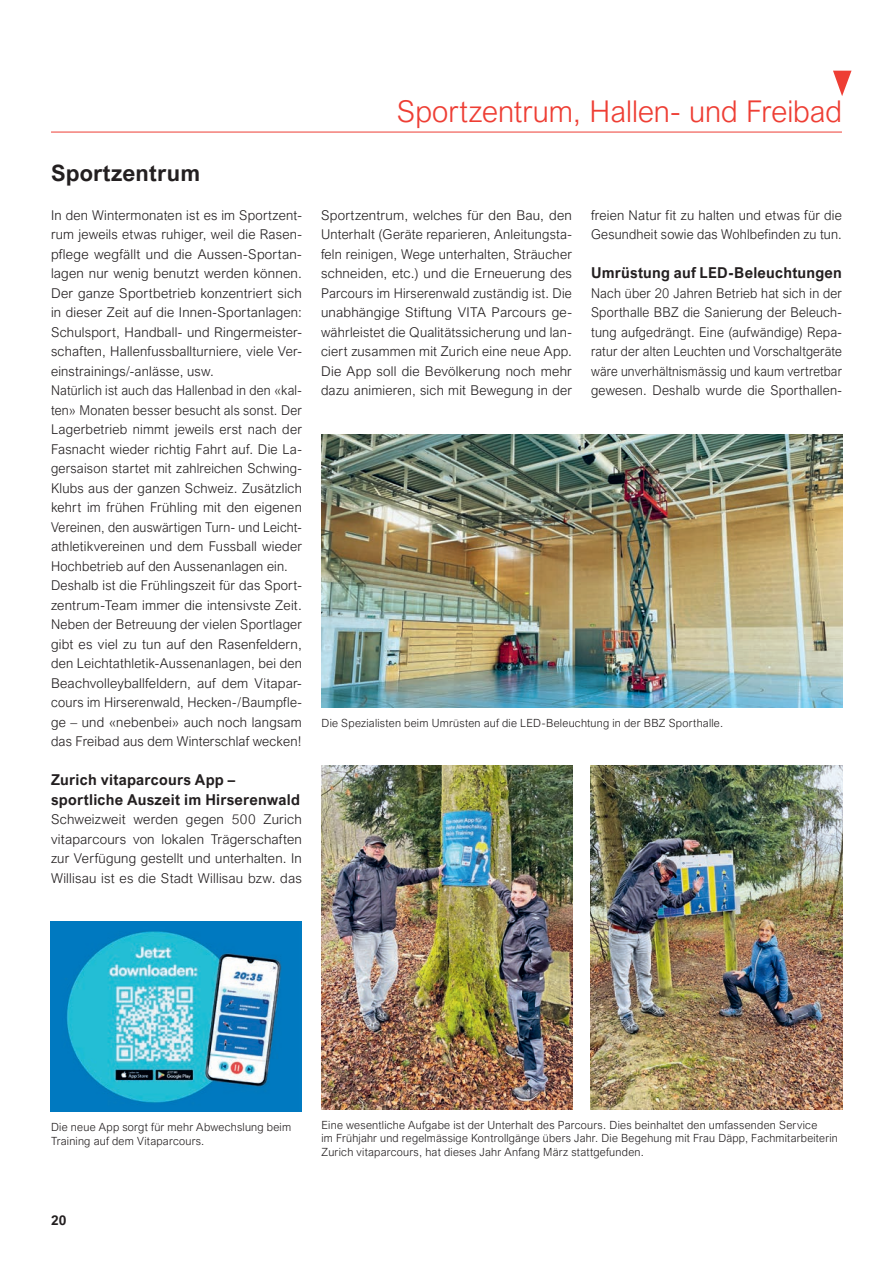
<style>
.page{position:relative;width:893px;height:1263px;background:#fff}
.page>*{position:absolute;margin:0;border:0;box-sizing:border-box;transform-origin:0 0}
.t1{font:300 30px "Arial Nova";color:#ee3e34}
.t2{font:700 22.5px "Arial Nova";letter-spacing:.01em;color:#231f20}
.t3{font:700 15px/19.5px "Arial Nova";letter-spacing:.015em;color:#231f20}
.t4{font:300 13.5px/19.5px "Arial Nova";letter-spacing:.015em;color:#231f20}
.t5{font:300 13.5px/19.5px "Arial Nova";letter-spacing:.015em;color:#231f20;text-align:justify;scale:.96 1}
.t6{font:700 13.5px "Arial Nova";color:#231f20}
.t7{font:300 11.25px/13.5px "Arial Nova";letter-spacing:.02em;color:#231f20}
</style>
<div class="page">
<hr style="left:51px;top:132px;width:791px;height:1px;background:#ee3e34">
<svg style="left:833px;top:71px;width:18px;height:25px"></svg>
<img style="left:321px;top:766px;width:251px;height:343px">
<img style="left:591px;top:766px;width:251px;height:343px">
<img style="left:51px;top:922px;width:251px;height:189px">
<img style="left:322px;top:434px;width:520px;height:273px">
<h2 class="t2" style="left:51px;top:160px;width:151px">Sportzentrum</h2>
<p class="t4" style="left:51px;top:205px;width:252px">In den Wintermonaten ist es im Sportzent&shy;rum jeweils etwas ruhiger, weil die Rasen&shy;pflege wegfällt und die Aussen-Sportan&shy;lagen nur wenig benutzt werden können.<br>Der ganze Sportbetrieb konzentriert sich in dieser Zeit auf die Innen-Sportanlagen:<br>Schulsport, Handball- und Ringermeister&shy;schaften, Hallenfussballturniere, viele Ver&shy;einstrainings/-anlässe, usw.<br>Natürlich ist auch das Hallenbad in den «kal&shy;ten» Monaten besser besucht als sonst. Der Lagerbetrieb nimmt jeweils erst nach der Fasnacht wieder richtig Fahrt auf. Die La&shy;gersaison startet mit zahlreichen Schwing-Klubs aus der ganzen Schweiz. Zusätzlich kehrt im frühen Frühling mit den eigenen Vereinen, den auswärtigen Turn- und Leicht&shy;athletikvereinen und dem Fussball wieder Hochbetrieb auf den Aussenanlagen ein.<br>Deshalb ist die Frühlingszeit für das Sport&shy;zentrum-Team immer die intensivste Zeit.<br>Neben der Betreuung der vielen Sportlager gibt es viel zu tun auf den Rasenfeldern, den Leichtathletik-Aussenanlagen, bei den Beachvolleyballfeldern, auf dem Vitapar&shy;cours im Hirserenwald, Hecken-/Baumpfle&shy;ge – und «nebenbei» auch noch langsam das Freibad aus dem Winterschlaf wecken!</p>
<p class="t3" style="left:51px;top:770px;width:251px">Zurich vitaparcours App – sportliche Auszeit im Hirserenwald</p>
<p class="t4" style="left:51px;top:810px;width:252px;text-align:justify">Schweizweit werden gegen 500 Zurich vitaparcours von lokalen Trägerschaften zur Verfügung gestellt und unterhalten. In Willisau ist es die Stadt Willisau bzw. das</p>
<h1 class="t1" style="left:397px;top:94px;width:446px">Sportzentrum, Hallen- und Freibad</h1>
<p class="t4" style="left:321px;top:205px;width:252px;text-align:justify">Sportzentrum, welches für den Bau, den Unterhalt (Geräte reparieren, Anleitungsta&shy;feln reinigen, Wege unterhalten, Sträucher schneiden, etc.) und die Erneuerung des Parcours im Hirserenwald zuständig ist. Die unabhängige Stiftung VITA Parcours ge&shy;währleistet die Qualitätssicherung und lan&shy;ciert zusammen mit Zurich eine neue App.<br>Die App soll die Bevölkerung noch mehr dazu animieren, sich mit Bewegung in der</p>
<p class="t4" style="left:591px;top:205px;width:252px">freien Natur fit zu halten und etwas für die<br>Gesundheit sowie das Wohlbefinden zu tun.</p>
<p class="t3" style="left:591px;top:263px;width:252px">Umrüstung auf LED-Beleuchtungen</p>
<p class="t5" style="left:591px;top:283px;width:263px">Nach über 20 Jahren Betrieb hat sich in der Sporthalle BBZ die Sanierung der Beleuch&shy;tung aufgedrängt. Eine (aufwändige) Repa&shy;ratur der alten Leuchten und Vorschaltgeräte wäre unverhältnismässig und kaum vertretbar gewesen. Deshalb wurde die Sporthallen-</p>
<p class="t7" style="left:321px;top:716px;width:403px">Die Spezialisten beim Umrüsten auf die LED-Beleuchtung in der BBZ Sporthalle.</p>
<p class="t7" style="left:51px;top:1121px;width:242px">Die neue App sorgt für mehr Abwechslung beim<br>Training auf dem Vitaparcours.</p>
<p class="t7" style="left:322px;top:1118px;width:518px">Eine wesentliche Aufgabe ist der Unterhalt des Parcours. Dies beinhaltet den umfassenden Service<br>im Frühjahr und regelmässige Kontrollgänge übers Jahr. Die Begehung mit Frau Däpp, Fachmitarbeiterin<br>Zurich vitaparcours, hat dieses Jahr Anfang März stattgefunden.</p>
<p class="t6" style="left:51px;top:1212px;width:17px">20</p>
</div>
